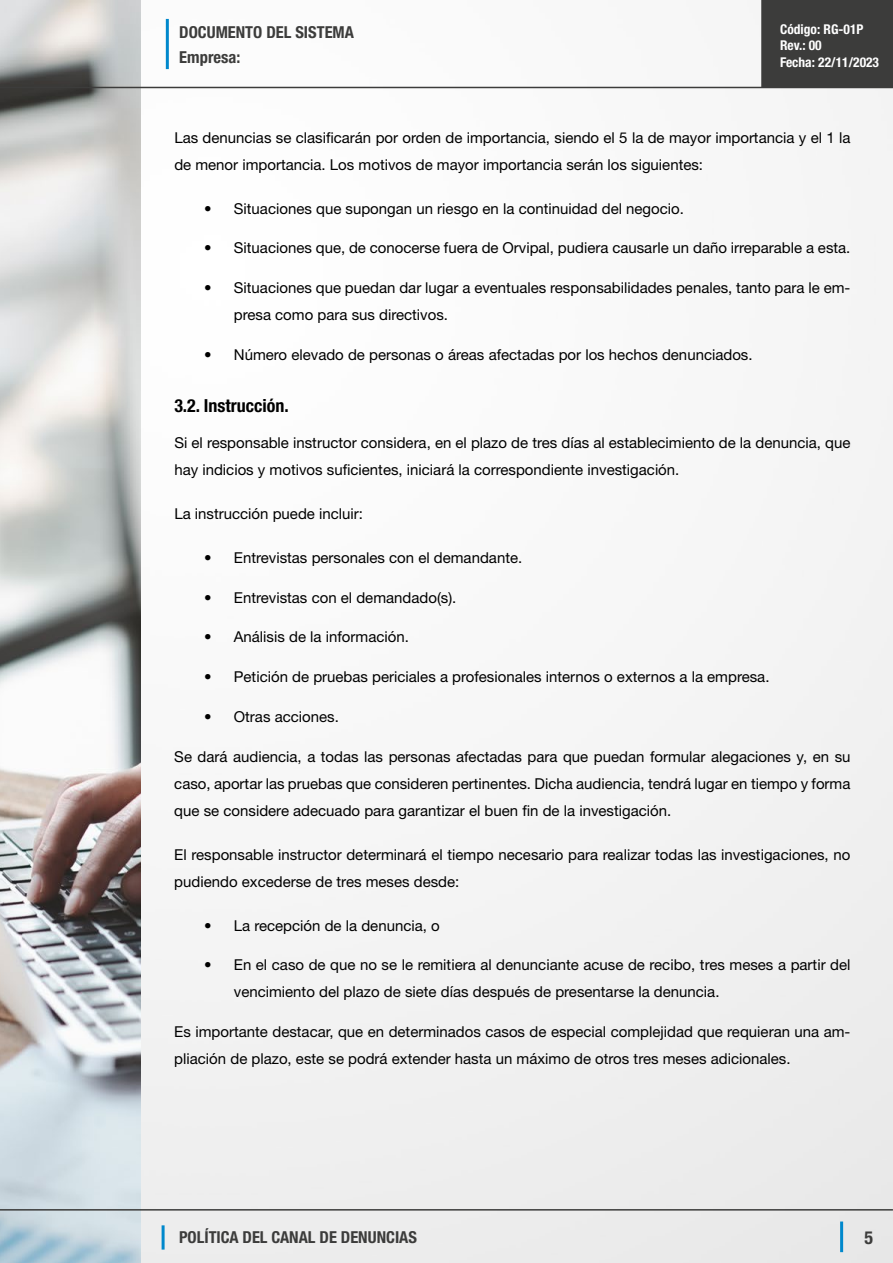
<style>
.page{position:relative;width:893px;height:1263px;background:#fff}
.page>*{position:absolute;margin:0;border:0;box-sizing:border-box;transform-origin:0 0}
.t1{font:700 condensed 18px "Helvetica Neue LT Std";color:#000}
.t2{font:700 condensed 18px "Helvetica Neue LT Std";color:#3c3c3b}
.t3{font:700 condensed 16.5px "Helvetica Neue LT Std";color:#3c3c3b}
.t4{font:15px/27px "Helvetica Neue LT Std";color:#000}
.t5{font:700 condensed 13.5px/16.2px "Helvetica Neue LT Std";color:#fff}
</style>
<div class="page">
<img style="left:140px;top:0;width:753px;height:1263px">
<img style="left:0;top:0;width:140px;height:1263px">
<hr style="left:162px;top:1225px;width:3px;height:24px;background:#08c">
<hr style="left:0;top:1209px;width:893px;height:1px;background:#3c3c3b">
<hr style="left:840px;top:1221px;width:3px;height:31px;background:#08c">
<div style="left:762px;top:0;width:131px;height:87px;background:#3c3c3b"></div>
<hr style="left:761px;top:0;width:2px;height:87px;background:#3c3c3b">
<hr style="left:0;top:87px;width:893px;height:1px;background:#3c3c3b">
<hr style="left:166px;top:19px;width:3px;height:50px;background:#08c">
<p class="t5" style="left:780px;top:21px;width:85px">Código: RG-01P<br>Rev.: 00</p>
<p class="t3" style="left:179px;top:22px;width:176px">DOCUMENTO DEL SISTEMA</p>
<p class="t3" style="left:179px;top:47px;width:63px">Empresa:</p>
<p class="t5" style="left:780px;top:54px;width:101px">Fecha: 22/11/2023</p>
<p class="t4" style="left:174px;top:123px;width:678px">Las denuncias se clasificarán por orden de importancia, siendo el 5 la de mayor importancia y el 1 la de menor importancia. Los motivos de mayor importancia serán los siguientes:</p>
<p class="t4" style="left:204px;top:194px;width:481px">• Situaciones que supongan un riesgo en la continuidad del negocio.</p>
<p class="t4" style="left:204px;top:234px;width:648px">• Situaciones que, de conocerse fuera de Orvipal, pudiera causarle un daño irreparable a esta.</p>
<p class="t4" style="left:234px;top:274px;width:618px;text-indent:-30px">• Situaciones que puedan dar lugar a eventuales responsabilidades penales, tanto para le em&shy;presa como para sus directivos.</p>
<p class="t4" style="left:204px;top:341px;width:550px">• Número elevado de personas o áreas afectadas por los hechos denunciados.</p>
<p class="t1" style="left:174px;top:395px;width:116px">3.2. Instrucción.</p>
<p class="t4" style="left:174px;top:429px;width:678px">Si el responsable instructor considera, en el plazo de tres días al establecimiento de la denuncia, que hay indicios y motivos suficientes, iniciará la correspondiente investigación.</p>
<p class="t4" style="left:174px;top:500px;width:190px">La instrucción puede incluir:</p>
<p class="t4" style="left:204px;top:544px;width:320px">• Entrevistas personales con el demandante.</p>
<p class="t4" style="left:204px;top:584px;width:254px">• Entrevistas con el demandado(s).</p>
<p class="t4" style="left:204px;top:623px;width:206px">• Análisis de la información.</p>
<p class="t4" style="left:204px;top:663px;width:567px">• Petición de pruebas periciales a profesionales internos o externos a la empresa.</p>
<p class="t4" style="left:204px;top:703px;width:136px">• Otras acciones.</p>
<p class="t4" style="left:174px;top:743px;width:678px;text-align:justify">Se dará audiencia, a todas las personas afectadas para que puedan formular alegaciones y, en su caso, aportar las pruebas que consideren pertinentes. Dicha audiencia, tendrá lugar en tiempo y forma que se considere adecuado para garantizar el buen fin de la investigación.</p>
<p class="t4" style="left:174px;top:841px;width:678px">El responsable instructor determinará el tiempo necesario para realizar todas las investigaciones, no pudiendo excederse de tres meses desde:</p>
<p class="t4" style="left:204px;top:912px;width:237px">• La recepción de la denuncia, o</p>
<p class="t4" style="left:234px;top:951px;width:618px;text-indent:-30px">• En el caso de que no se le remitiera al denunciante acuse de recibo, tres meses a partir del vencimiento del plazo de siete días después de presentarse la denuncia.</p>
<p class="t4" style="left:174px;top:1018px;width:678px">Es importante destacar, que en determinados casos de especial complejidad que requieran una am&shy;pliación de plazo, este se podrá extender hasta un máximo de otros tres meses adicionales.</p>
<p class="t3" style="left:179px;top:1227px;width:239px">POLÍTICA DEL CANAL DE DENUNCIAS</p>
<p class="t2" style="left:865px;top:1226px;width:10px">5</p>
</div>
